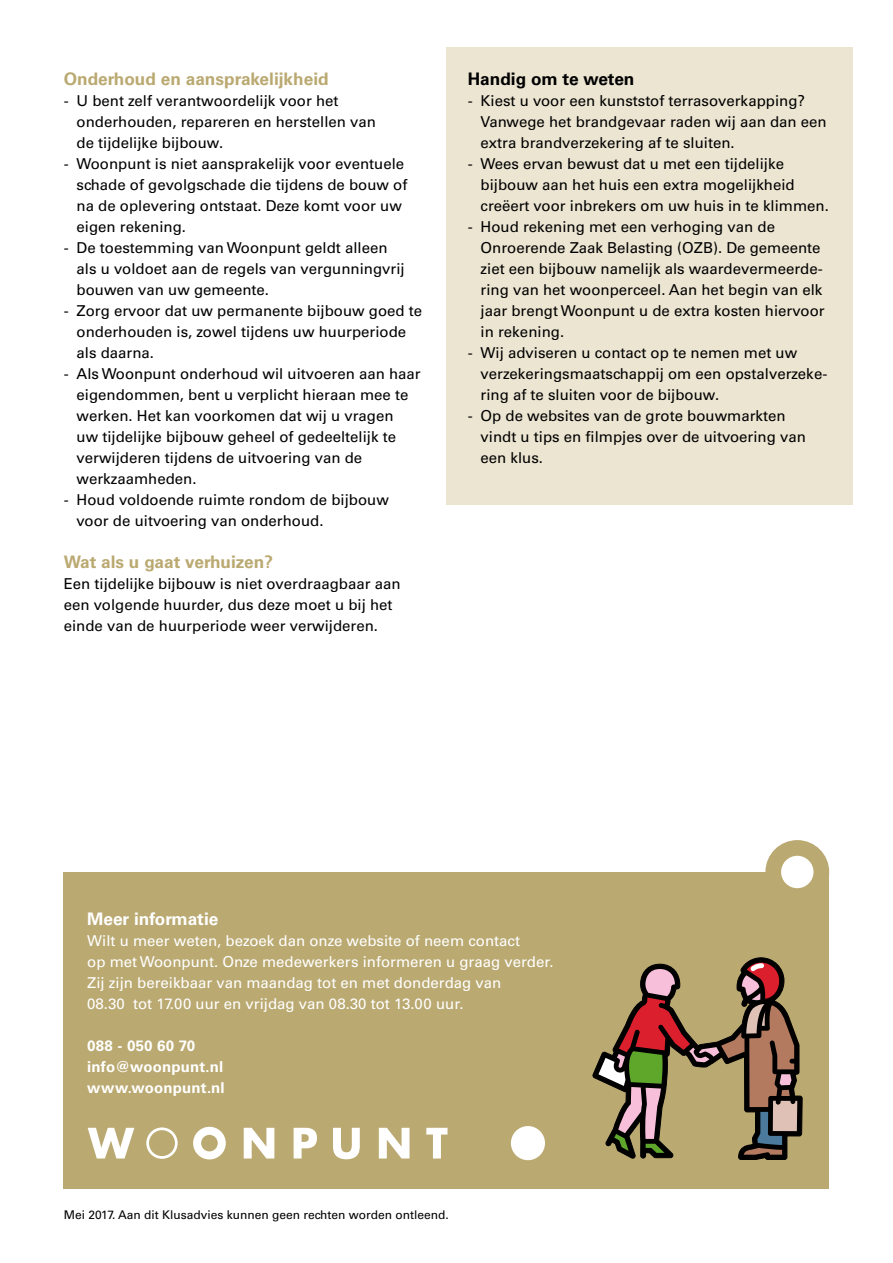
<style>
.page{position:relative;width:893px;height:1263px;background:#fff}
.page>*{position:absolute;margin:0;border:0;box-sizing:border-box;transform-origin:0 0}
.t1{font:700 17.25px "Univers";color:#baa971}
.t2{font:700 17.25px "Univers";color:#000}
.t3{font:700 17.25px "Univers";color:#fff}
.t4{font:15px/21px "Univers";color:#000}
.t5{font:15px/21px "Univers";color:#fff}
.t6{font:700 15px/21px "Univers";letter-spacing:.01em;color:#fff}
.t7{font:12px "Univers";color:#000}
</style>
<div class="page">
<div style="left:64px;top:872px;width:765px;height:316px;background:#baa971"></div>
<svg style="left:765px;top:840px;width:64px;height:49px"></svg>
<svg style="left:592px;top:958px;width:210px;height:202px"></svg>
<svg style="left:146px;top:1127px;width:32px;height:32px"></svg>
<svg style="left:193px;top:1127px;width:33px;height:32px"></svg>
<svg style="left:88px;top:1128px;width:46px;height:30px"></svg>
<svg style="left:244px;top:1128px;width:30px;height:30px"></svg>
<svg style="left:294px;top:1128px;width:23px;height:30px"></svg>
<svg style="left:333px;top:1128px;width:27px;height:31px"></svg>
<svg style="left:379px;top:1128px;width:30px;height:30px"></svg>
<svg style="left:426px;top:1128px;width:22px;height:30px"></svg>
<div style="left:511px;top:1126px;width:34px;height:34px;background:#fff;border-radius:50%"></div>
<div style="left:446px;top:47px;width:407px;height:458px;background:#ece5d2"></div>
<p class="t1" style="left:64px;top:69px;width:266px">Onderhoud en aansprakelijkheid</p>
<p class="t4" style="left:77px;top:90px;width:301px;text-indent:-13px">- U bent zelf verantwoordelijk voor het onderhouden, repareren en herstellen van de tijdelijke bijbouw.</p>
<p class="t4" style="left:77px;top:153px;width:332px;text-indent:-13px">- Woonpunt is niet aansprakelijk voor eventuele schade of gevolgschade die tijdens de bouw of na de oplevering ontstaat. Deze komt voor uw eigen rekening.</p>
<p class="t4" style="left:77px;top:237px;width:330px;text-indent:-13px">- De toestemming van Woonpunt geldt alleen als u voldoet aan de regels van vergunningvrij bouwen van uw gemeente.</p>
<p class="t4" style="left:77px;top:300px;width:347px;text-indent:-13px">- Zorg ervoor dat uw permanente bijbouw goed te onderhouden is, zowel tijdens uw huurperiode als daarna.</p>
<p class="t4" style="left:77px;top:363px;width:346px;text-indent:-13px">- Als Woonpunt onderhoud wil uitvoeren aan haar eigendommen, bent u verplicht hieraan mee te werken. Het kan voorkomen dat wij u vragen<br>uw tijdelijke bijbouw geheel of gedeeltelijk te verwijderen tijdens de uitvoering van de werkzaamheden.</p>
<p class="t4" style="left:77px;top:489px;width:314px;text-indent:-13px">- Houd voldoende ruimte rondom de bijbouw voor de uitvoering van onderhoud.</p>
<p class="t1" style="left:64px;top:552px;width:211px">Wat als u gaat verhuizen?</p>
<p class="t4" style="left:64px;top:573px;width:338px">Een tijdelijke bijbouw is niet overdraagbaar aan een volgende huurder, dus deze moet u bij het einde van de huurperiode weer verwijderen.</p>
<p class="t2" style="left:468px;top:69px;width:168px">Handig om te weten</p>
<p class="t4" style="left:480px;top:90px;width:348px;text-indent:-13px">- Kiest u voor een kunststof terrasoverkapping?<br>Vanwege het brandgevaar raden wij aan dan een extra brandverzekering af te sluiten.</p>
<p class="t4" style="left:480px;top:153px;width:350px;text-indent:-13px">- Wees ervan bewust dat u met een tijdelijke bijbouw aan het huis een extra mogelijkheid creëert voor inbrekers om uw huis in te klimmen.</p>
<p class="t4" style="left:480px;top:216px;width:346px;text-indent:-13px">- Houd rekening met een verhoging van de Onroerende Zaak Belasting (OZB). De gemeente ziet een bijbouw namelijk als waardevermeerde&shy;ring van het woonperceel. Aan het begin van elk jaar brengt Woonpunt u de extra kosten hiervoor in rekening.</p>
<p class="t4" style="left:480px;top:342px;width:348px;text-indent:-13px">- Wij adviseren u contact op te nemen met uw verzekeringsmaatschappij om een opstalverzeke&shy;ring af te sluiten voor de bijbouw.</p>
<p class="t4" style="left:480px;top:405px;width:327px;text-indent:-13px">- Op de websites van de grote bouwmarkten vindt u tips en filmpjes over de uitvoering van een klus.</p>
<p class="t3" style="left:87px;top:909px;width:133px">Meer informatie</p>
<p class="t5" style="left:87px;top:930px;width:468px">Wilt u meer weten, bezoek dan onze website of neem contact<br>op met Woonpunt. Onze medewerkers informeren u graag verder.<br>Zij zijn bereikbaar van maandag tot en met donderdag van<br>08.30 tot 17.00 uur en vrijdag van 08.30 tot 13.00 uur.</p>
<p class="t6" style="left:87px;top:1035px;width:139px">088 - 050 60 70 info@woonpunt.nl www.woonpunt.nl</p>
<p class="t7" style="left:64px;top:1207px;width:387px">Mei 2017. Aan dit Klusadvies kunnen geen rechten worden ontleend.</p>
</div>
